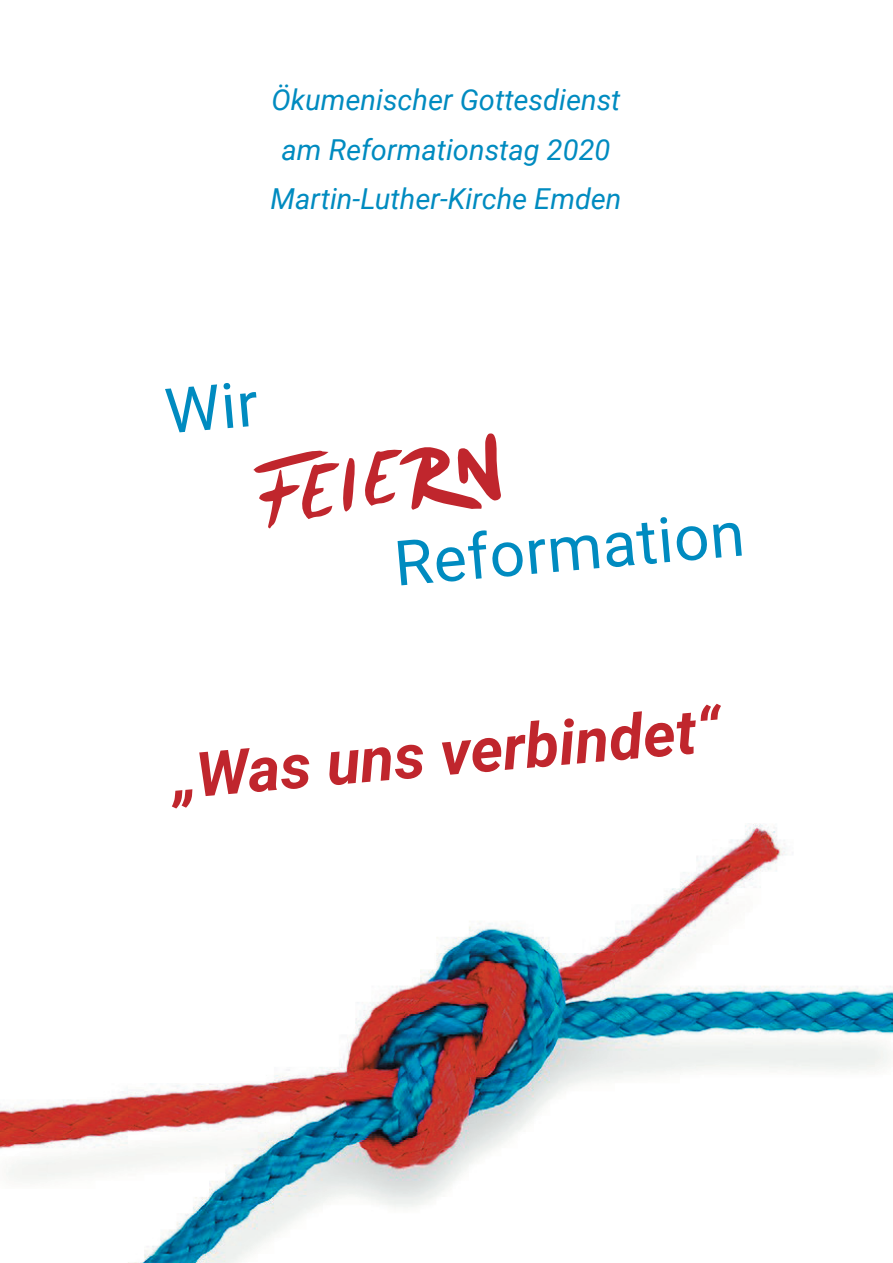
<style>
.page{position:relative;width:893px;height:1263px;background:#fff}
.page>*{position:absolute;margin:0;border:0;box-sizing:border-box;transform-origin:0 0}
.t1{font:62.55px "Roboto";color:#008bc0}
.t2{font:italic 700 61.8px "Roboto";color:#c0262d}
.t3{font:italic 28.8px/49.5px "Roboto";color:#008bc0;text-align:center}
</style>
<div class="page">
<img style="left:0;top:824px;width:893px;height:439px">
<svg style="left:365px;top:433px;width:136px;height:77px"></svg>
<svg style="left:253px;top:450px;width:102px;height:78px"></svg>
<p class="t3" style="left:270px;top:74px;width:353px">Ökumenischer Gottesdienst am Reformationstag 2020<br>Martin-Luther-Kirche Emden</p>
<h1 class="t1" style="left:391px;top:520px;width:353px;rotate:-5deg">Reformation</h1>
<h2 class="t2" style="left:168px;top:734px;width:552px;rotate:-5deg">„Was uns verbindet“</h2>
</div>
